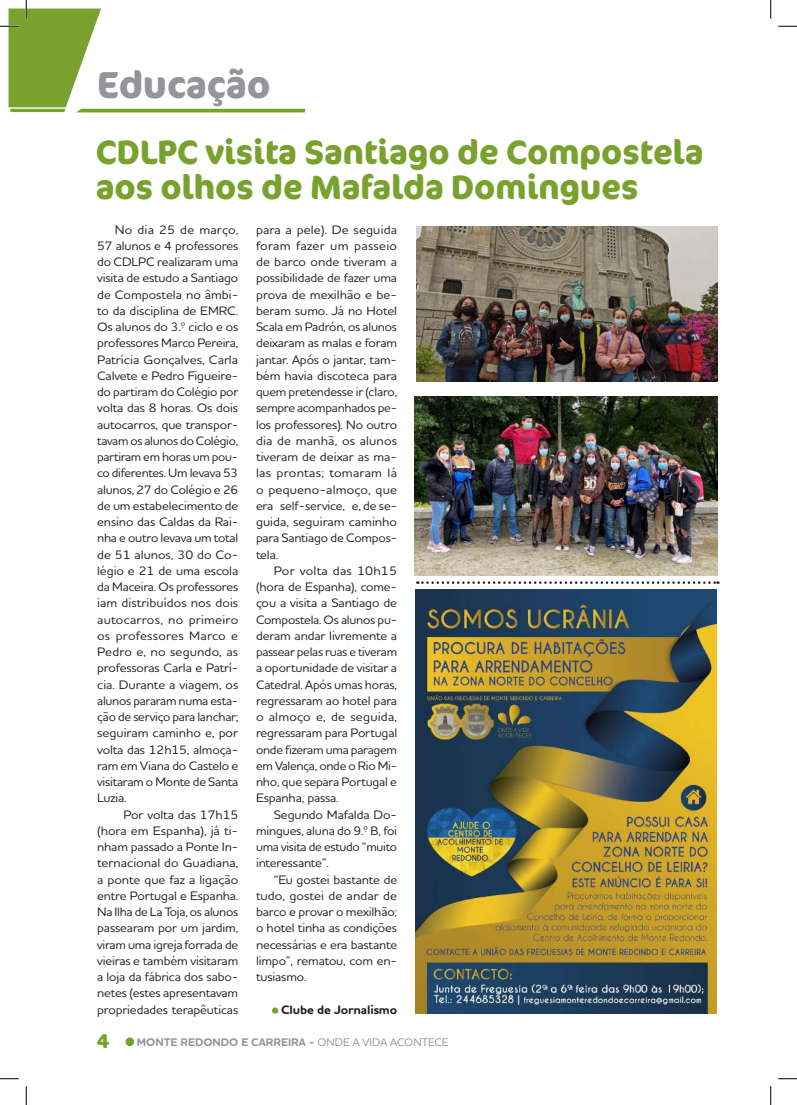
<style>
.page{position:relative;width:797px;height:1105px;background:#fff}
.page>*{position:absolute;margin:0;border:0;box-sizing:border-box;transform-origin:0 0}
.t1{font:700 37.5px "Cocon Pro";color:#939598;scale:.96 1}
.t2{font:700 33.75px/35px "Cocon Pro";color:#78a22d;scale:.95 1}
.t3{font:700 20px "Cocon Pro";color:#78a22d}
.t4{font:500 12.5px/16.2px "Houschka Rounded";letter-spacing:-.015em;color:#231f20;text-align:justify;scale:1.06 1}
.t5{font:500 12.5px/16.2px "Houschka Rounded";letter-spacing:-.015em;color:#231f20;text-align:justify;scale:1.05 1}
.t6{font:500 12.5px/16.2px "Houschka Rounded";letter-spacing:-.015em;color:#231f20;text-align:justify;scale:1.04 1}
.t7{font:700 12.5px "Houschka Rounded";letter-spacing:-.01em;color:#231f20;scale:1.04 1}
.t8{font:700 11.25px "Houschka Rounded";color:#939598}
.s1{font-weight:500}
</style>
<div class="page">
<div style="left:125px;top:1037px;width:9px;height:9px;background:#78a22d;border-radius:50%"></div>
<img style="left:416px;top:226px;width:301px;height:155px">
<img style="left:415px;top:396px;width:302px;height:180px">
<div style="left:272px;top:1007px;width:6px;height:7px;background:#78a22d;border-radius:50%"></div>
<img style="left:415px;top:589px;width:302px;height:424px">
<svg style="left:417px;top:581px;width:301px;height:3px"></svg>
<svg style="left:778px;top:25px;width:19px;height:2px"></svg>
<svg style="left:0;top:1078px;width:19px;height:1px"></svg>
<svg style="left:778px;top:1078px;width:19px;height:1px"></svg>
<svg style="left:0;top:0;width:305px;height:112px"></svg>
<svg style="left:25px;top:1086px;width:2px;height:19px"></svg>
<svg style="left:770px;top:0;width:1px;height:19px"></svg>
<svg style="left:770px;top:1086px;width:1px;height:19px"></svg>
<h1 class="t1" style="left:97px;top:59px;width:182px">Educação</h1>
<h2 class="t2" style="left:96px;top:134px;width:641px">CDLPC visita Santiago de Compostela aos olhos de Mafalda Domingues</h2>
<p class="t4" style="left:97px;top:221px;width:135px;text-indent:18px">No dia 25 de março, 57 alunos e 4 professores do CDLPC realizaram uma visita de estudo a Santiago de Compostela no âmbi&shy;to da disciplina de EMRC.<br>Os alunos do 3.º ciclo e os professores Marco Pereira, Patrícia Gonçalves, Carla Calvete e Pedro Figueire&shy;do partiram do Colégio por volta das 8 horas. Os dois autocarros, que transpor&shy;tavam os alunos do Colégio, partiram em horas um pou&shy;co diferentes. Um levava 53 alunos, 27 do Colégio e 26 de um estabelecimento de ensino das Caldas da Rai&shy;nha e outro levava um total de 51 alunos, 30 do Co&shy;légio e 21 de uma escola da Maceira. Os professores iam distribuídos nos dois autocarros, no primeiro os professores Marco e Pedro e, no segundo, as professoras Carla e Patrí&shy;cia. Durante a viagem, os alunos pararam numa esta&shy;ção de serviço para lanchar; seguiram caminho e, por volta das 12h15, almoça&shy;ram em Viana do Castelo e visitaram o Monte de Santa Luzia.</p>
<p class="t5" style="left:97px;top:806px;width:136px;text-indent:26px">Por volta das 17h15 (hora em Espanha), já ti&shy;nham passado a Ponte In&shy;ternacional do Guadiana, a ponte que faz a ligação entre Portugal e Espanha.<br>Na Ilha de La Toja, os alunos passearam por um jardim, viram uma igreja forrada de vieiras e também visitaram a loja da fábrica dos sabo&shy;netes (estes apresentavam propriedades terapêuticas</p>
<p class="t4" style="left:256px;top:221px;width:135px">para a pele). De seguida foram fazer um passeio de barco onde tiveram a possibilidade de fazer uma prova de mexilhão e be&shy;beram sumo. Já no Hotel Scala em Padrón, os alunos deixaram as malas e foram jantar. Após o jantar, tam&shy;bém havia discoteca para quem pretendesse ir (claro, sempre acompanhados pe&shy;los professores). No outro dia de manhã, os alunos tiveram de deixar as ma&shy;las prontas; tomaram lá o pequeno-almoço, que era self-service, e, de se&shy;guida, seguiram caminho para Santiago de Compos&shy;tela.</p>
<p class="t4" style="left:256px;top:562px;width:135px;text-indent:18px">Por volta das 10h15 (hora de Espanha), come&shy;çou a visita a Santiago de Compostela. Os alunos pu&shy;deram andar livremente a passear pelas ruas e tiveram a oportunidade de visitar a Catedral. Após umas horas, regressaram ao hotel para o almoço e, de seguida, regressaram para Portugal onde fizeram uma paragem em Valença, onde o Rio Mi&shy;nho, que separa Portugal e Espanha, passa.</p>
<p class="t5" style="left:256px;top:806px;width:136px;text-indent:18px">Segundo Mafalda Do&shy;mingues, aluna do 9.º B, foi uma visita de estudo “muito interessante”.</p>
<p class="t6" style="left:256px;top:871px;width:137px;text-indent:18px">“Eu gostei bastante de tudo, gostei de andar de barco e provar o mexilhão; o hotel tinha as condições necessárias e era bastante limpo”, rematou, com en&shy;tusiasmo.</p>
<p class="t7" style="left:281px;top:1001px;width:113px">Clube de Jornalismo</p>
<h3 class="t3" style="left:97px;top:1027px;width:14px">4</h3>
<p class="t8" style="left:137px;top:1035px;width:313px">MONTE REDONDO E CARREIRA - <span class="s1">ONDE A VIDA ACONTECE</span></p>
</div>
